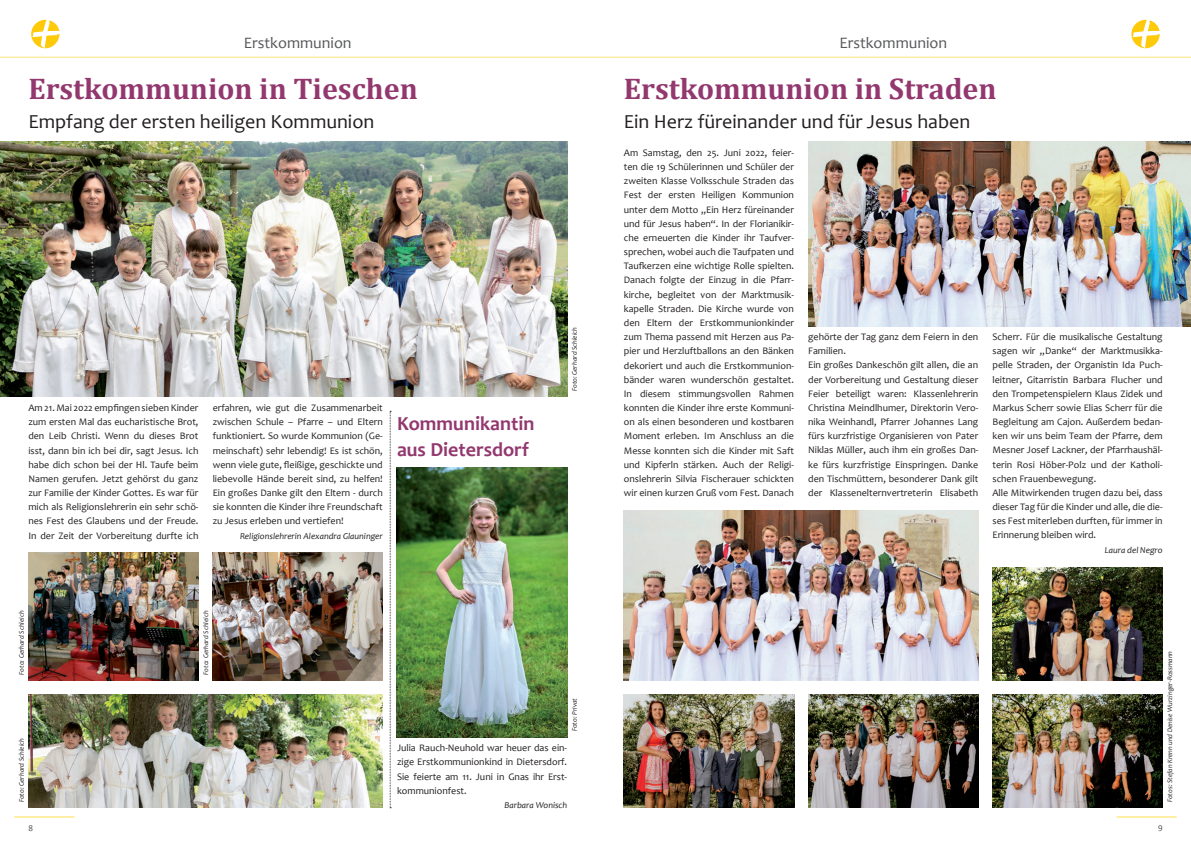
<style>
.page{position:relative;width:1191px;height:842px;background:#fff}
.page>*{position:absolute;margin:0;border:0;box-sizing:border-box;transform-origin:0 0}
.t1{font:700 30px "Cambria";color:#93386f}
.t2{font:20px "Candara";color:#231f20}
.t3{font:700 20px/25.3px "Candara";color:#93386f}
.t4{font:16px "Candara";color:#57585a}
.t5{font:10px/14.2px "Candara";color:#231f20;text-align:justify}
.t6{font:italic 9px "Candara";color:#231f20}
.t7{font:9px "Calibri";color:#57585a}
.t8{font:italic 7px "Candara";color:#231f20}
</style>
<div class="page">
<hr style="left:0;top:57px;width:1191px;height:1px;background:#ffe578">
<hr style="left:14px;top:816px;width:60px;height:1px;background:#ffde4e">
<hr style="left:1116px;top:816px;width:60px;height:1px;background:#ffde4e">
<svg style="left:1131px;top:20px;width:28px;height:28px"></svg>
<svg style="left:31px;top:20px;width:29px;height:28px"></svg>
<img style="left:0;top:142px;width:567px;height:255px">
<img style="left:28px;top:553px;width:170px;height:127px">
<img style="left:28px;top:694px;width:355px;height:114px">
<img style="left:213px;top:553px;width:170px;height:127px">
<img style="left:397px;top:468px;width:170px;height:269px">
<svg style="left:390px;top:411px;width:1px;height:397px"></svg>
<img style="left:992px;top:567px;width:170px;height:113px">
<img style="left:624px;top:510px;width:354px;height:170px">
<img style="left:808px;top:142px;width:383px;height:184px">
<img style="left:808px;top:694px;width:170px;height:114px">
<img style="left:624px;top:694px;width:170px;height:114px">
<img style="left:992px;top:694px;width:170px;height:114px">
<h3 class="t4" style="left:244px;top:33px;width:109px">Erstkommunion</h3>
<h3 class="t4" style="left:839px;top:33px;width:109px">Erstkommunion</h3>
<h1 class="t1" style="left:28px;top:71px;width:391px">Erstkommunion in Tieschen</h1>
<h2 class="t2" style="left:28px;top:109px;width:347px">Empfang der ersten heiligen Kommunion</h2>
<h1 class="t1" style="left:624px;top:71px;width:374px">Erstkommunion in Straden</h1>
<h2 class="t2" style="left:624px;top:109px;width:348px">Ein Herz füreinander und für Jesus haben</h2>
<p class="t5" style="left:28px;top:401px;width:172px">Am 21. Mai 2022 empfingen sieben Kinder zum ersten Mal das eucharistische Brot, den Leib Christi. Wenn du dieses Brot isst, dann bin ich bei dir, sagt Jesus. Ich habe dich schon bei der Hl. Taufe beim Namen gerufen. Jetzt gehörst du ganz zur Familie der Kinder Gottes. Es war für mich als Religionslehrerin ein sehr schö&shy;nes Fest des Glaubens und der Freude.<br>In der Zeit der Vorbereitung durfte ich</p>
<p class="t5" style="left:213px;top:401px;width:172px">erfahren, wie gut die Zusammenarbeit zwischen Schule – Pfarre – und Eltern funktioniert. So wurde Kommunion (Ge&shy;meinschaft) sehr lebendig! Es ist schön, wenn viele gute, fleißige, geschickte und liebevolle Hände bereit sind, zu helfen!<br>Ein großes Danke gilt den Eltern - durch sie konnten die Kinder ihre Freundschaft zu Jesus erleben und vertiefen!</p>
<p class="t6" style="left:240px;top:530px;width:144px">Religionslehrerin Alexandra Glauninger</p>
<h2 class="t3" style="left:397px;top:411px;width:139px">Kommunikantin aus Dietersdorf</h2>
<p class="t8" style="left:570px;top:391px;width:66px;rotate:-90deg">Foto: Gerhard Schleich</p>
<p class="t8" style="left:17px;top:675px;width:66px;rotate:-90deg">Foto: Gerhard Schleich</p>
<p class="t8" style="left:202px;top:675px;width:66px;rotate:-90deg">Foto: Gerhard Schleich</p>
<p class="t8" style="left:17px;top:802px;width:66px;rotate:-90deg">Foto: Gerhard Schleich</p>
<p class="t8" style="left:570px;top:731px;width:35px;rotate:-90deg">Foto: Privat</p>
<p class="t5" style="left:397px;top:741px;width:172px">Julia Rauch-Neuhold war heuer das ein&shy;zige Erstkommunionkind in Dietersdorf.<br>Sie feierte am 11. Juni in Gnas ihr Erst&shy;kommunionfest.</p>
<p class="t6" style="left:504px;top:800px;width:64px">Barbara Wonisch</p>
<p class="t5" style="left:624px;top:146px;width:172px">Am Samstag, den 25. Juni 2022, feier&shy;ten die 19 Schülerinnen und Schüler der zweiten Klasse Volksschule Straden das Fest der ersten Heiligen Kommunion unter dem Motto „Ein Herz füreinander und für Jesus haben“. In der Florianikir&shy;che erneuerten die Kinder ihr Taufver&shy;sprechen, wobei auch die Taufpaten und Taufkerzen eine wichtige Rolle spielten.<br>Danach folgte der Einzug in die Pfarr&shy;kirche, begleitet von der Marktmusik&shy;kapelle Straden. Die Kirche wurde von den Eltern der Erstkommunionkinder zum Thema passend mit Herzen aus Pa&shy;pier und Herzluftballons an den Bänken dekoriert und auch die Erstkommunion&shy;bänder waren wunderschön gestaltet.<br>In diesem stimmungsvollen Rahmen konnten die Kinder ihre erste Kommuni&shy;on als einen besonderen und kostbaren Moment erleben. Im Anschluss an die Messe konnten sich die Kinder mit Saft und Kipferln stärken. Auch der Religi&shy;onslehrerin Silvia Fischerauer schickten wir einen kurzen Gruß vom Fest. Danach</p>
<p class="t5" style="left:808px;top:330px;width:172px;text-align:left">gehörte der Tag ganz dem Feiern in den Familien.<br>Ein großes Dankeschön gilt allen, die an der Vorbereitung und Gestaltung dieser Feier beteiligt waren: Klassenlehrerin Christina Meindlhumer, Direktorin Vero&shy;nika Weinhandl, Pfarrer Johannes Lang fürs kurzfristige Organisieren von Pater Niklas Müller, auch ihm ein großes Dan&shy;ke fürs kurzfristige Einspringen. Danke den Tischmüttern, besonderer Dank gilt der Klassenelternvertreterin Elisabeth</p>
<p class="t5" style="left:992px;top:330px;width:172px;text-align:left">Scherr. Für die musikalische Gestaltung sagen wir „Danke“ der Marktmusikka&shy;pelle Straden, der Organistin Ida Puch&shy;leitner, Gitarristin Barbara Flucher und den Trompetenspielern Klaus Zidek und Markus Scherr sowie Elias Scherr für die Begleitung am Cajon. Außerdem bedan&shy;ken wir uns beim Team der Pfarre, dem Mesner Josef Lackner, der Pfarrhaushäl&shy;terin Rosi Höber-Polz und der Katholi&shy;schen Frauenbewegung.<br>Alle Mitwirkenden trugen dazu bei, dass dieser Tag für die Kinder und alle, die die&shy;ses Fest miterleben durften, für immer in Erinnerung bleiben wird.</p>
<p class="t6" style="left:1104px;top:544px;width:59px">Laura del Negro</p>
<p class="t8" style="left:1165px;top:802px;width:153px;rotate:-90deg">Fotos: Stefan Krenn und Denise Wurzinger-Rossmann</p>
<p class="t7" style="left:28px;top:822px;width:6px">8</p>
<p class="t7" style="left:1158px;top:822px;width:6px">9</p>
</div>
